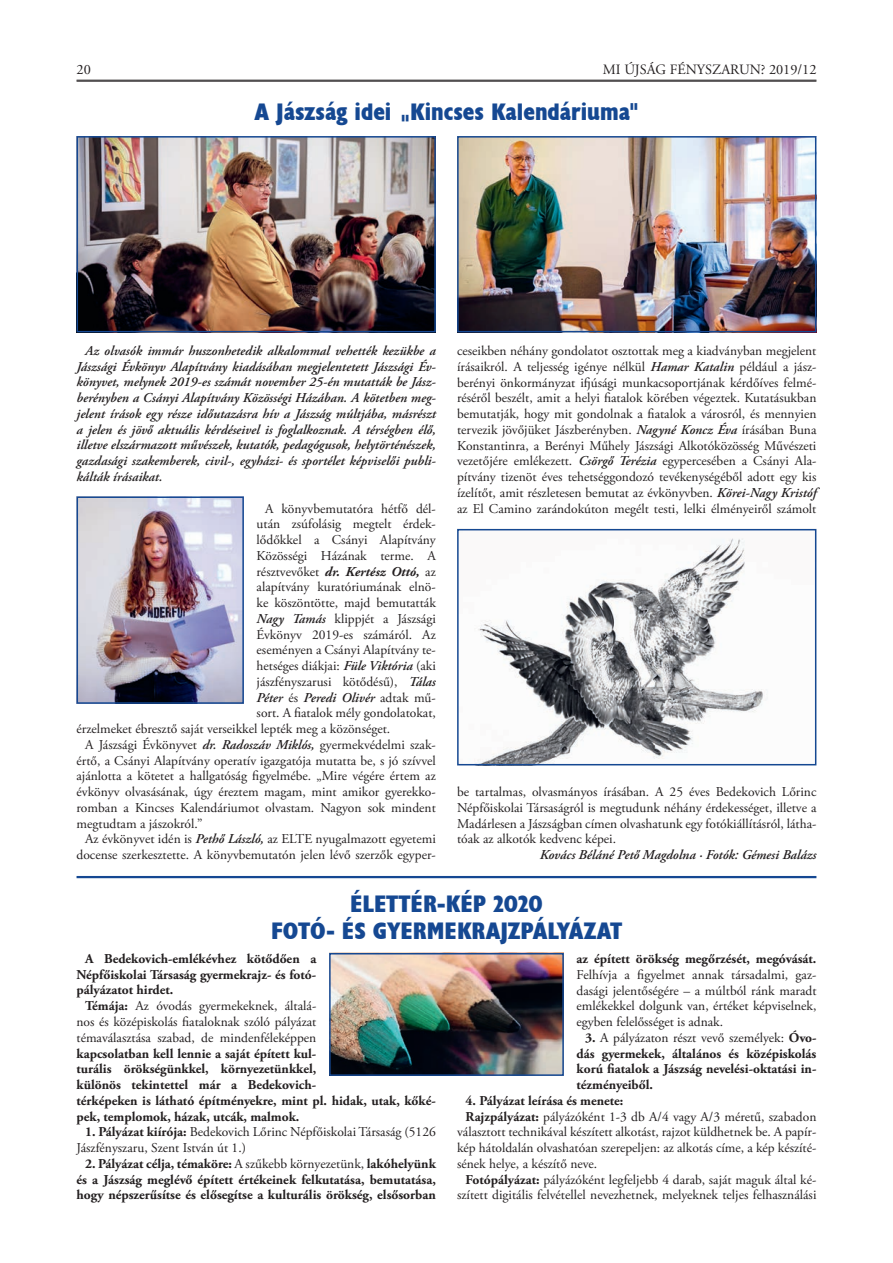
<style>
.page{position:relative;width:893px;height:1263px;background:#fff}
.page>*{position:absolute;margin:0;border:0;box-sizing:border-box;transform-origin:0 0}
.t1{font:24px/27px "Husa HU";letter-spacing:.005em;color:#154892;text-align:center}
.t2{font:14.25px "Adobe Garamond Pro";color:#231f20}
.t3{font:13.5px/15.8px "Adobe Garamond Pro";color:#231f20;text-align:justify}
.t4{font:700 13.5px/15.8px "Adobe Garamond Pro";color:#231f20;text-align:justify}
.t5{font:italic 600 13.5px/15.8px "Adobe Garamond Pro";color:#231f20;text-align:justify}
.t6{font:italic 700 13.5px "Adobe Garamond Pro";color:#231f20}
.s1{font-weight:400;font-style:normal}
.s2{font-weight:600;font-style:italic}
.s3{font-weight:700}
.s4{font-weight:400}
</style>
<div class="page">
<hr style="left:77px;top:80px;width:739px;height:1px;background:#231f20">
<hr style="left:77px;top:81px;width:739px;height:1px;background:#231f20">
<img style="left:80px;top:139px;width:353px;height:190px">
<div style="left:77px;top:136px;width:359px;height:196px;border:2px solid #154892"></div>
<img style="left:80px;top:499px;width:161px;height:202px">
<div style="left:77px;top:496px;width:167px;height:208px;border:2px solid #154892"></div>
<img style="left:477px;top:538px;width:286px;height:224px">
<div style="left:457px;top:529px;width:359px;height:236px;border:2px solid #154892"></div>
<img style="left:332px;top:956px;width:229px;height:117px">
<div style="left:329px;top:953px;width:235px;height:123px;border:2px solid #154892"></div>
<img style="left:460px;top:139px;width:353px;height:190px">
<div style="left:457px;top:136px;width:359px;height:196px;border:2px solid #154892"></div>
<hr style="left:77px;top:876px;width:739px;height:2px;background:#154892">
<p class="t2" style="left:77px;top:61px;width:16px">20</p>
<p class="t2" style="left:603px;top:61px;width:215px">MI ÚJSÁG FÉNYSZARUN? 2019/12</p>
<h1 class="t1" style="left:255px;top:98px;width:385px">A Jászság idei „Kincses Kalendáriuma”</h1>
<p class="t5" style="left:77px;top:343px;width:361px;text-indent:9px">Az olvasók immár huszonhetedik alkalommal vehették kezükbe a Jászsági Évkönyv Alapítvány kiadásában megjelentetett Jászsági Év&shy;könyvet, melynek 2019-es számát november 25-én mutatták be Jász&shy;berényben a Csányi Alapítvány Közösségi Házában. A kötetben meg&shy;jelent írások egy része időutazásra hív a Jászság múltjába, másrészt a jelen és jövő aktuális kérdéseivel is foglalkoznak. A térségben élő, illetve elszármazott művészek, kutatók, pedagógusok, helytörténészek, gazdasági szakemberek, civil-, egyházi- és sportélet képviselői publi&shy;kálták írásaikat.</p>
<p class="t3" style="left:265px;top:501px;width:172px">A könyvbemutatóra hétfő dél-</p>
<p class="t3" style="left:257px;top:517px;width:181px">után zsúfolásig megtelt érdek-</p>
<p class="t3" style="left:257px;top:532px;width:181px">lődőkkel a Csányi Alapítvány</p>
<p class="t3" style="left:257px;top:548px;width:181px">Közösségi Házának terme. A</p>
<p class="t6" style="left:257px;top:563px;width:181px"><span class="s1">résztvevőket</span> dr. Kertész Ottó, <span class="s1">az</span></p>
<p class="t3" style="left:257px;top:580px;width:181px">alapítvány kuratóriumának elnö-</p>
<p class="t3" style="left:257px;top:595px;width:181px">ke köszöntötte, majd bemutatták</p>
<p class="t3" style="left:257px;top:611px;width:181px"><span class="s2">Nagy Tamás</span> klippjét a Jászsági</p>
<p class="t3" style="left:257px;top:627px;width:181px">Évkönyv 2019-es számáról. Az</p>
<p class="t3" style="left:257px;top:643px;width:181px">eseményen a Csányi Alapítvány te-</p>
<p class="t3" style="left:257px;top:658px;width:181px">hetséges diákjai: <span class="s2">Füle Viktória</span> (aki</p>
<p class="t3" style="left:257px;top:674px;width:181px">jászfényszarusi kötődésű), <span class="s2">Tálas</span></p>
<p class="t5" style="left:257px;top:690px;width:181px">Péter <span class="s1">és</span> Peredi Olivér <span class="s1">adtak mű-</span></p>
<p class="t3" style="left:257px;top:706px;width:181px">sort. A fiatalok mély gondolatokat,</p>
<p class="t3" style="left:77px;top:721px;width:315px">érzelmeket ébresztő saját verseikkel lepték meg a közönséget.</p>
<p class="t3" style="left:85px;top:737px;width:352px">A Jászsági Évkönyvet <span class="s2">dr. Radoszáv Miklós,</span> gyermekvédelmi szak-</p>
<p class="t3" style="left:77px;top:753px;width:361px">értő, a Csányi Alapítvány operatív igazgatója mutatta be, s jó szívvel</p>
<p class="t3" style="left:77px;top:769px;width:361px">ajánlotta a kötetet a hallgatóság figyelmébe. „Mire végére értem az</p>
<p class="t3" style="left:77px;top:784px;width:361px">évkönyv olvasásának, úgy éreztem magam, mint amikor gyerekko-</p>
<p class="t3" style="left:77px;top:800px;width:361px">romban a Kincses Kalendáriumot olvastam. Nagyon sok mindent</p>
<p class="t3" style="left:77px;top:816px;width:127px">megtudtam a jászokról.”</p>
<p class="t3" style="left:85px;top:832px;width:352px">Az évkönyvet idén is <span class="s2">Pethő László,</span> az ELTE nyugalmazott egyetemi</p>
<p class="t3" style="left:77px;top:847px;width:361px">docense szerkesztette. A könyvbemutatón jelen lévő szerzők egyper-</p>
<p class="t3" style="left:457px;top:343px;width:361px">ceseikben néhány gondolatot osztottak meg a kiadványban megjelent írásaikról. A teljesség igénye nélkül <span class="s2">Hamar Katalin</span> például a jász&shy;berényi önkormányzat ifjúsági munkacsoportjának kérdőíves felmé&shy;réséről beszélt, amit a helyi fiatalok körében végeztek. Kutatásukban bemutatják, hogy mit gondolnak a fiatalok a városról, és mennyien tervezik jövőjüket Jászberényben. <span class="s2">Nagyné Koncz Éva</span> írásában Buna Konstantinra, a Berényi Műhely Jászsági Alkotóközösség Művészeti vezetőjére emlékezett. <span class="s2">Csörgő Terézia</span> egypercesében a Csányi Ala&shy;pítvány tizenöt éves tehetséggondozó tevékenységéből adott egy kis ízelítőt, amit részletesen bemutat az évkönyvben. <span class="s2">Körei-Nagy Kristóf </span>az El Camino zarándokúton megélt testi, lelki élményeiről számolt</p>
<p class="t3" style="left:457px;top:784px;width:361px">be tartalmas, olvasmányos írásában. A 25 éves Bedekovich Lőrinc Népfőiskolai Társaságról is megtudunk néhány érdekességet, illetve a Madárlesen a Jászságban címen olvashatunk egy fotókiállításról, látha&shy;tóak az alkotók kedvenc képei.</p>
<p class="t5" style="left:540px;top:847px;width:278px">Kovács Béláné Pető Magdolna · Fotók: Gémesi Balázs</p>
<h1 class="t1" style="left:271px;top:889px;width:352px">ÉLETTÉR-KÉP 2020<br>FOTÓ- ÉS GYERMEKRAJZPÁLYÁZAT</h1>
<p class="t4" style="left:77px;top:951px;width:241px;text-indent:9px">A Bedekovich-emlékévhez kötődően a Népfőiskolai Társaság gyermekrajz- és fotó&shy;pályázatot hirdet.</p>
<p class="t3" style="left:77px;top:998px;width:241px;text-indent:9px"><span class="s3">Témája:</span> Az óvodás gyermekeknek, általá&shy;nos és középiskolás fiataloknak szóló pályázat témaválasztása szabad, de mindenféleképpen</p>
<p class="t4" style="left:77px;top:1045px;width:361px;text-align:left">kapcsolatban kell lennie a saját épített kul-<br>turális örökségünkkel, környezetünkkel,<br>különös tekintettel már a Bedekovich-<br>térképeken is látható építményekre, mint pl. hidak, utak, kőké&shy;pek, templomok, házak, utcák, malmok.</p>
<p class="t3" style="left:77px;top:1124px;width:361px;text-indent:9px"><span class="s3">1. Pályázat kiírója:</span> Bedekovich Lőrinc Népfőiskolai Társaság (5126<br>Jászfényszaru, Szent István út 1.)</p>
<p class="t4" style="left:77px;top:1156px;width:361px;text-indent:9px">2. Pályázat célja, témaköre: <span class="s4">A szűkebb környezetünk,</span> lakóhelyünk és a Jászság meglévő épített értékeinek felkutatása, bemutatása, hogy népszerűsítse és elősegítse a kulturális örökség, elsősorban</p>
<p class="t4" style="left:577px;top:951px;width:241px">az épített örökség megőrzését, megóvását.</p>
<p class="t3" style="left:577px;top:967px;width:241px">Felhívja a figyelmet annak társadalmi, gaz&shy;dasági jelentőségére – a múltból ránk maradt emlékekkel dolgunk van, értéket képviselnek, egyben felelősséget is adnak.</p>
<p class="t4" style="left:577px;top:1030px;width:241px;text-indent:9px">3. <span class="s4">A pályázaton részt vevő személyek:</span> Óvo&shy;dás gyermekek, általános és középiskolás korú fiatalok a Jászság nevelési-oktatási in&shy;tézményeiből.</p>
<p class="t4" style="left:466px;top:1093px;width:159px">4. Pályázat leírása és menete:</p>
<p class="t3" style="left:466px;top:1109px;width:352px"><span class="s3">Rajzpályázat:</span> pályázóként 1-3 db A/4 vagy A/3 méretű, szabadon</p>
<p class="t3" style="left:457px;top:1125px;width:361px">választott technikával készített alkotást, rajzot küldhetnek be. A papír-</p>
<p class="t3" style="left:457px;top:1140px;width:361px">kép hátoldalán olvashatóan szerepeljen: az alkotás címe, a kép készíté-</p>
<p class="t3" style="left:457px;top:1156px;width:142px">sének helye, a készítő neve.</p>
<p class="t3" style="left:466px;top:1172px;width:352px"><span class="s3">Fotópályázat:</span> pályázóként legfeljebb 4 darab, saját maguk által ké-</p>
<p class="t3" style="left:457px;top:1188px;width:361px">szített digitális felvétellel nevezhetnek, melyeknek teljes felhasználási</p>
</div>
